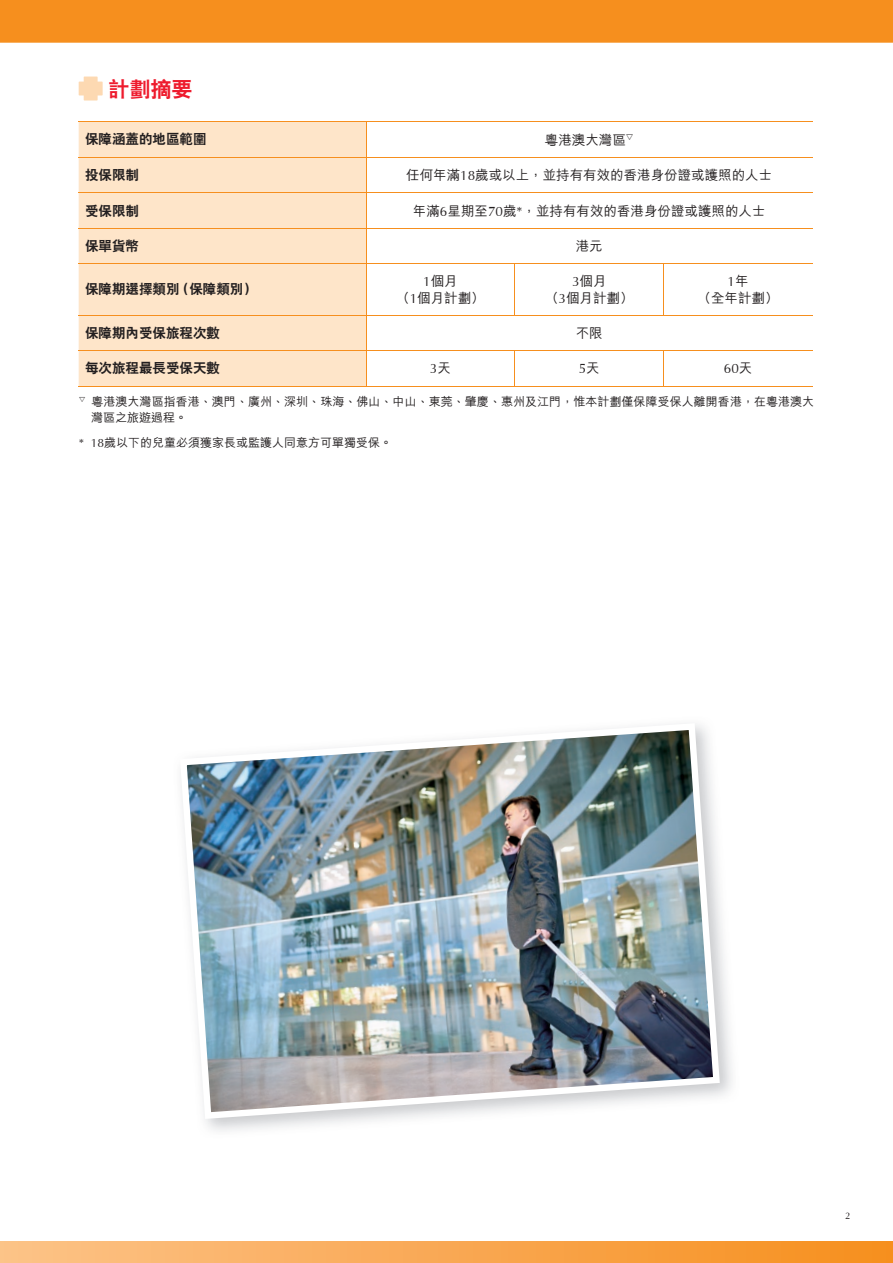
<style>
.page{position:relative;width:893px;height:1263px;background:#fff}
.page>*{position:absolute;margin:0;border:0;box-sizing:border-box;transform-origin:0 0}
.t1{font:800 21px "C Hei 2 HK";color:#ee1b2d}
.t2{font:500 13.5px/16.5px "M Hei HK";color:#231f20;text-align:center}
.t3{font:800 13.5px "C Hei 2 HK";color:#231f20}
.t4{font:13.5px "Optima";color:#231f20}
.t5{font:500 12px/16.5px "M Hei HK";letter-spacing:.005em;color:#231f20}
.t6{font:9.45px "Optima";color:#231f20}
.s1{font-family:"Optima";font-weight:400}
.s2{font-family:"M Hei HK";font-weight:500}
</style>
<div class="page">
<img style="left:180px;top:723px;width:540px;height:396px">
<div style="left:0;top:0;width:893px;height:43px;background:#f68f1e"></div>
<div style="left:0;top:1242px;width:893px;height:21px;background:linear-gradient(to right,#fdc389,#f68f1d)"></div>
<svg style="left:79px;top:77px;width:24px;height:24px"></svg>
<div style="left:79px;top:122px;width:287px;height:264px;background:#fee5c9"></div>
<hr style="left:79px;top:121px;width:287px;height:1px;background:#f68f1e">
<hr style="left:366px;top:121px;width:149px;height:1px;background:#f68f1e">
<hr style="left:366px;top:122px;width:1px;height:35px;background:#f68f1e">
<hr style="left:515px;top:121px;width:149px;height:1px;background:#f68f1e">
<hr style="left:664px;top:121px;width:148px;height:1px;background:#f68f1e">
<hr style="left:79px;top:157px;width:287px;height:1px;background:#f68f1e">
<hr style="left:366px;top:157px;width:149px;height:1px;background:#f68f1e">
<hr style="left:366px;top:158px;width:1px;height:35px;background:#f68f1e">
<hr style="left:515px;top:157px;width:149px;height:1px;background:#f68f1e">
<hr style="left:664px;top:157px;width:148px;height:1px;background:#f68f1e">
<hr style="left:79px;top:193px;width:287px;height:1px;background:#f68f1e">
<hr style="left:366px;top:193px;width:149px;height:1px;background:#f68f1e">
<hr style="left:366px;top:193px;width:1px;height:35px;background:#f68f1e">
<hr style="left:515px;top:193px;width:149px;height:1px;background:#f68f1e">
<hr style="left:664px;top:193px;width:148px;height:1px;background:#f68f1e">
<hr style="left:79px;top:228px;width:287px;height:1px;background:#f68f1e">
<hr style="left:366px;top:228px;width:149px;height:1px;background:#f68f1e">
<hr style="left:366px;top:229px;width:1px;height:34px;background:#f68f1e">
<hr style="left:515px;top:228px;width:149px;height:1px;background:#f68f1e">
<hr style="left:664px;top:228px;width:148px;height:1px;background:#f68f1e">
<hr style="left:79px;top:263px;width:287px;height:1px;background:#f68f1e">
<hr style="left:366px;top:263px;width:149px;height:1px;background:#f68f1e">
<hr style="left:366px;top:264px;width:1px;height:51px;background:#f68f1e">
<hr style="left:515px;top:263px;width:149px;height:1px;background:#f68f1e">
<hr style="left:514px;top:264px;width:1px;height:51px;background:#f68f1e">
<hr style="left:664px;top:263px;width:148px;height:1px;background:#f68f1e">
<hr style="left:663px;top:264px;width:1px;height:51px;background:#f68f1e">
<hr style="left:79px;top:315px;width:287px;height:1px;background:#f68f1e">
<hr style="left:366px;top:315px;width:149px;height:1px;background:#f68f1e">
<hr style="left:366px;top:316px;width:1px;height:34px;background:#f68f1e">
<hr style="left:515px;top:315px;width:149px;height:1px;background:#f68f1e">
<hr style="left:664px;top:315px;width:148px;height:1px;background:#f68f1e">
<hr style="left:79px;top:350px;width:287px;height:1px;background:#f68f1e">
<hr style="left:366px;top:350px;width:149px;height:1px;background:#f68f1e">
<hr style="left:366px;top:351px;width:1px;height:35px;background:#f68f1e">
<hr style="left:515px;top:350px;width:149px;height:1px;background:#f68f1e">
<hr style="left:514px;top:351px;width:1px;height:35px;background:#f68f1e">
<hr style="left:664px;top:350px;width:148px;height:1px;background:#f68f1e">
<hr style="left:663px;top:351px;width:1px;height:35px;background:#f68f1e">
<hr style="left:79px;top:386px;width:287px;height:1px;background:#f68f1e">
<hr style="left:366px;top:386px;width:149px;height:1px;background:#f68f1e">
<hr style="left:515px;top:386px;width:149px;height:1px;background:#f68f1e">
<hr style="left:664px;top:386px;width:148px;height:1px;background:#f68f1e">
<h1 class="t1" style="left:108px;top:78px;width:85px">計劃摘要</h1>
<p class="t3" style="left:85px;top:133px;width:123px">保障涵蓋的地區範圍</p>
<p class="t2" style="left:545px;top:130px;width:90px">粵港澳大灣區▲</p>
<p class="t3" style="left:85px;top:168px;width:55px">投保限制</p>
<p class="t2" style="left:406px;top:166px;width:368px">任何年滿<span class="s1">18</span>歲或以上，並持有有效的香港身份證或護照的人士</p>
<p class="t3" style="left:85px;top:204px;width:55px">受保限制</p>
<p class="t2" style="left:413px;top:201px;width:354px">年滿<span class="s1">6</span>星期至<span class="s1">70</span>歲<span class="s1">*</span>，並持有有效的香港身份證或護照的人士</p>
<p class="t3" style="left:85px;top:239px;width:55px">保單貨幣</p>
<p class="t2" style="left:576px;top:236px;width:28px">港元</p>
<p class="t3" style="left:85px;top:283px;width:173px">保障期選擇類別（保障類別）</p>
<p class="t2" style="left:396px;top:272px;width:90px"><span class="s1">1</span>個月<br>（<span class="s1">1</span>個月計劃）</p>
<p class="t2" style="left:545px;top:272px;width:90px"><span class="s1">3</span>個月<br>（<span class="s1">3</span>個月計劃）</p>
<p class="t4" style="left:728px;top:271px;width:23px">1<span class="s2">年</span></p>
<p class="t2" style="left:698px;top:288px;width:83px">（全年計劃）</p>
<p class="t3" style="left:85px;top:326px;width:136px">保障期內受保旅程次數</p>
<p class="t2" style="left:576px;top:324px;width:28px">不限</p>
<p class="t3" style="left:85px;top:361px;width:136px">每次旅程最長受保天數</p>
<p class="t4" style="left:430px;top:359px;width:23px">3<span class="s2">天</span></p>
<p class="t4" style="left:579px;top:359px;width:23px">5<span class="s2">天</span></p>
<p class="t4" style="left:724px;top:359px;width:30px">60<span class="s2">天</span></p>
<p class="t5" style="left:91px;top:392px;width:725px;text-indent:-13px">▲ 粵港澳大灣區指香港、澳門、廣州、深圳、珠海、佛山、中山、東莞、肇慶、惠州及江門，惟本計劃僅保障受保人離開香港，在粵港澳大灣區之旅遊過程。</p>
<p class="t5" style="left:79px;top:433px;width:315px"><span class="s1">* 18</span>歲以下的兒童必須獲家長或監護人同意方可單獨受保。</p>
<p class="t6" style="left:845px;top:1208px;width:7px">2</p>
</div>
